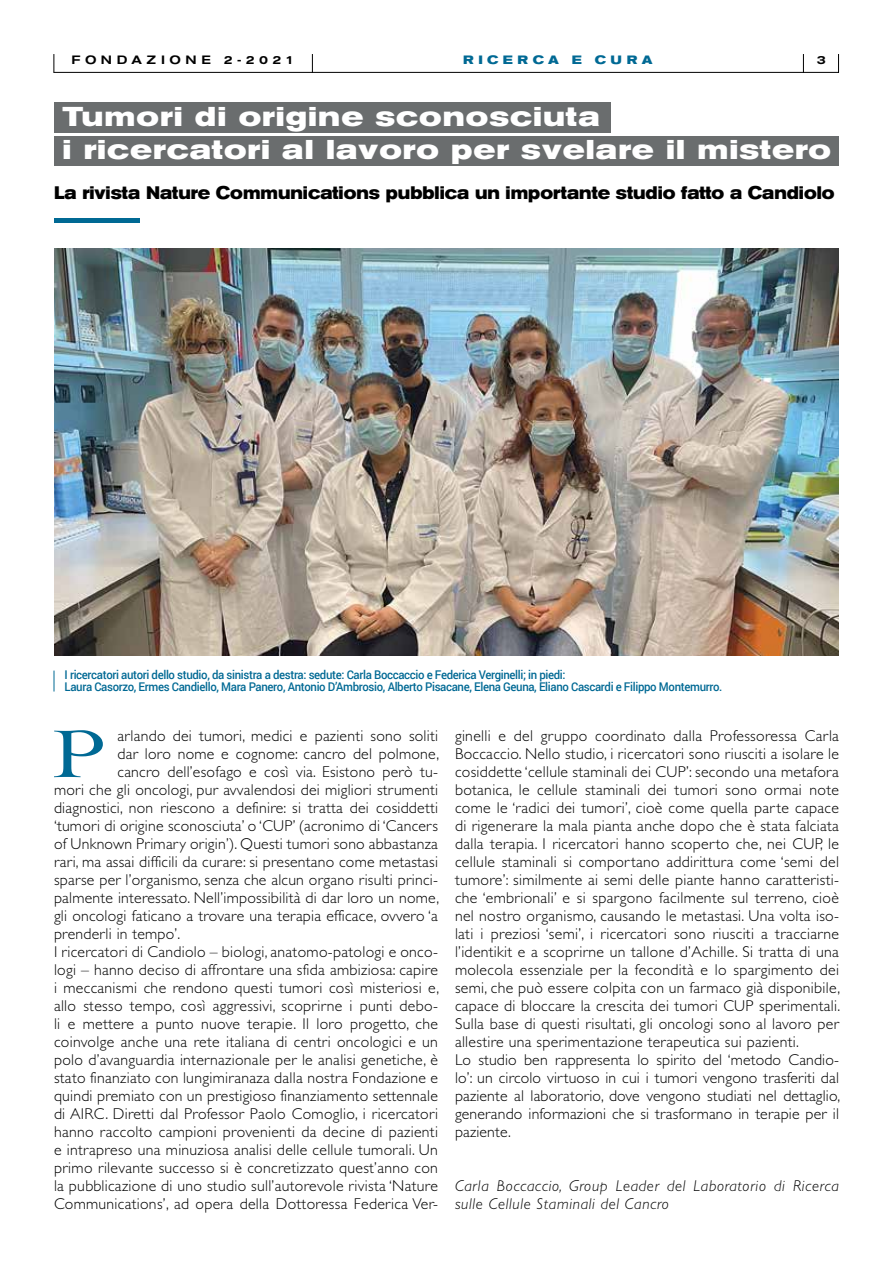
<style>
.page{position:relative;width:893px;height:1263px;background:#fff}
.page>*{position:absolute;margin:0;border:0;box-sizing:border-box;transform-origin:0 0}
.t1{font:70.8px "Cochin";color:#006994;scale:1.25 1}
.t2{font:700 expanded 27px/33.8px "Akzidenz Grotesk BE";letter-spacing:.04em;color:#fff}
.t3{font:700 expanded 18px "Akzidenz Grotesk BE";color:#000;scale:.85 1}
.t4{font:300 15.75px/18px "Gill Sans";letter-spacing:.02em;color:#000}
.t5{font:italic 300 15.75px/18px "Gill Sans";letter-spacing:.04em;color:#000}
.t6{font:500 12px/12px "Roboto";letter-spacing:-.03em;color:#006994;scale:.95 1}
.t7{font:500 expanded 12px "Akzidenz Grotesk BE";letter-spacing:.37em;color:#000}
.t8{font:700 expanded 12px "Akzidenz Grotesk BE";letter-spacing:.38em;color:#006994}
</style>
<div class="page">
<div style="left:54px;top:102px;width:556px;height:30px;background:#6a6d6e"></div>
<div style="left:54px;top:136px;width:785px;height:30px;background:#6a6d6e"></div>
<svg style="left:53px;top:54px;width:1px;height:18px"></svg>
<svg style="left:838px;top:54px;width:1px;height:18px"></svg>
<svg style="left:803px;top:54px;width:1px;height:18px"></svg>
<hr style="left:53px;top:72px;width:786px;height:1px;background:#000">
<svg style="left:312px;top:54px;width:1px;height:18px"></svg>
<hr style="left:54px;top:219px;width:85px;height:4px;background:#006994">
<img style="left:54px;top:249px;width:785px;height:406px">
<svg style="left:54px;top:671px;width:1px;height:20px"></svg>
<p class="t7" style="left:72px;top:53px;width:224px">FONDAZIONE 2-2021</p>
<p class="t8" style="left:463px;top:53px;width:191px">RICERCA E CURA</p>
<p class="t7" style="left:817px;top:53px;width:10px">3</p>
<h2 class="t2" style="left:63px;top:100px;width:770px">Tumori di origine sconosciuta<br>i ricercatori al lavoro per svelare il mistero</h2>
<p class="t3" style="left:54px;top:183px;width:920px">La rivista Nature Communications pubblica un importante studio fatto a Candiolo</p>
<p class="t6" style="left:65px;top:669px;width:694px">I ricercatori autori dello studio, da sinistra a destra: sedute: Carla Boccaccio e Federica Verginelli; in piedi:<br>Laura Casorzo, Ermes Candiello, Mara Panero, Antonio D’Ambrosio, Alberto Pisacane, Elena Geuna, Eliano Cascardi e Filippo Montemurro.</p>
<h1 class="t1" style="left:51px;top:706px;width:46px">P</h1>
<p class="t4" style="left:118px;top:727px;width:322px">arlando dei tumori, medici e pazienti sono soliti</p>
<p class="t4" style="left:118px;top:745px;width:323px">dar loro nome e cognome: cancro del polmone,</p>
<p class="t4" style="left:118px;top:763px;width:322px">cancro dell’esofago e così via. Esistono però tu-</p>
<p class="t4" style="left:54px;top:781px;width:385px">mori che gli oncologi, pur avvalendosi dei migliori strumenti</p>
<p class="t4" style="left:54px;top:799px;width:385px">diagnostici, non riescono a definire: si tratta dei cosiddetti</p>
<p class="t4" style="left:54px;top:817px;width:385px">‘tumori di origine sconosciuta’ o ‘CUP’ (acronimo di ‘Cancers</p>
<p class="t4" style="left:54px;top:835px;width:385px">of Unknown Primary origin’). Questi tumori sono abbastanza</p>
<p class="t4" style="left:54px;top:853px;width:385px">rari, ma assai difficili da curare: si presentano come metastasi</p>
<p class="t4" style="left:54px;top:871px;width:385px">sparse per l’organismo, senza che alcun organo risulti princi-</p>
<p class="t4" style="left:54px;top:889px;width:387px">palmente interessato. Nell’impossibilità di dar loro un nome,</p>
<p class="t4" style="left:54px;top:907px;width:385px">gli oncologi faticano a trovare una terapia efficace, ovvero ‘a</p>
<p class="t4" style="left:54px;top:925px;width:128px">prenderli in tempo’.</p>
<p class="t4" style="left:54px;top:943px;width:385px">I ricercatori di Candiolo – biologi, anatomo-patologi e onco-</p>
<p class="t4" style="left:54px;top:961px;width:385px">logi – hanno deciso di affrontare una sfida ambiziosa: capire</p>
<p class="t4" style="left:54px;top:979px;width:387px">i meccanismi che rendono questi tumori così misteriosi e,</p>
<p class="t4" style="left:54px;top:997px;width:385px">allo stesso tempo, così aggressivi, scoprirne i punti debo-</p>
<p class="t4" style="left:54px;top:1015px;width:385px">li e mettere a punto nuove terapie. Il loro progetto, che</p>
<p class="t4" style="left:54px;top:1033px;width:385px">coinvolge anche una rete italiana di centri oncologici e un</p>
<p class="t4" style="left:54px;top:1051px;width:385px">polo d’avanguardia internazionale per le analisi genetiche, è</p>
<p class="t4" style="left:54px;top:1069px;width:385px">stato finanziato con lungimiranaza dalla nostra Fondazione e</p>
<p class="t4" style="left:54px;top:1087px;width:385px">quindi premiato con un prestigioso finanziamento settennale</p>
<p class="t4" style="left:54px;top:1105px;width:385px">di AIRC. Diretti dal Professor Paolo Comoglio, i ricercatori</p>
<p class="t4" style="left:54px;top:1123px;width:385px">hanno raccolto campioni provenienti da decine di pazienti</p>
<p class="t4" style="left:54px;top:1141px;width:385px">e intrapreso una minuziosa analisi delle cellule tumorali. Un</p>
<p class="t4" style="left:54px;top:1159px;width:385px">primo rilevante successo si è concretizzato quest’anno con</p>
<p class="t4" style="left:54px;top:1177px;width:385px">la pubblicazione di uno studio sull’autorevole rivista ‘Nature</p>
<p class="t4" style="left:54px;top:1195px;width:385px">Communications’, ad opera della Dottoressa Federica Ver-</p>
<p class="t4" style="left:455px;top:727px;width:387px">ginelli e del gruppo coordinato dalla Professoressa Carla Boccaccio. Nello studio, i ricercatori sono riusciti a isolare le cosiddette ‘cellule staminali dei CUP’: secondo una metafora botanica, le cellule staminali dei tumori sono ormai note come le ‘radici dei tumori’, cioè come quella parte capace di rigenerare la mala pianta anche dopo che è stata falciata dalla terapia. I ricercatori hanno scoperto che, nei CUP, le cellule staminali si comportano addirittura come ‘semi del tumore’: similmente ai semi delle piante hanno caratteristi&shy;che ‘embrionali’ e si spargono facilmente sul terreno, cioè nel nostro organismo, causando le metastasi. Una volta iso&shy;lati i preziosi ‘semi’, i ricercatori sono riusciti a tracciarne l’identikit e a scoprirne un tallone d’Achille. Si tratta di una molecola essenziale per la fecondità e lo spargimento dei semi, che può essere colpita con un farmaco già disponibile, capace di bloccare la crescita dei tumori CUP sperimentali.<br>Sulla base di questi risultati, gli oncologi sono al lavoro per allestire una sperimentazione terapeutica sui pazienti.<br>Lo studio ben rappresenta lo spirito del ‘metodo Candio&shy;lo’: un circolo virtuoso in cui i tumori vengono trasferiti dal paziente al laboratorio, dove vengono studiati nel dettaglio, generando informazioni che si trasformano in terapie per il paziente.</p>
<p class="t5" style="left:455px;top:1177px;width:385px">Carla Boccaccio, Group Leader del Laboratorio di Ricerca sulle Cellule Staminali del Cancro</p>
</div>
